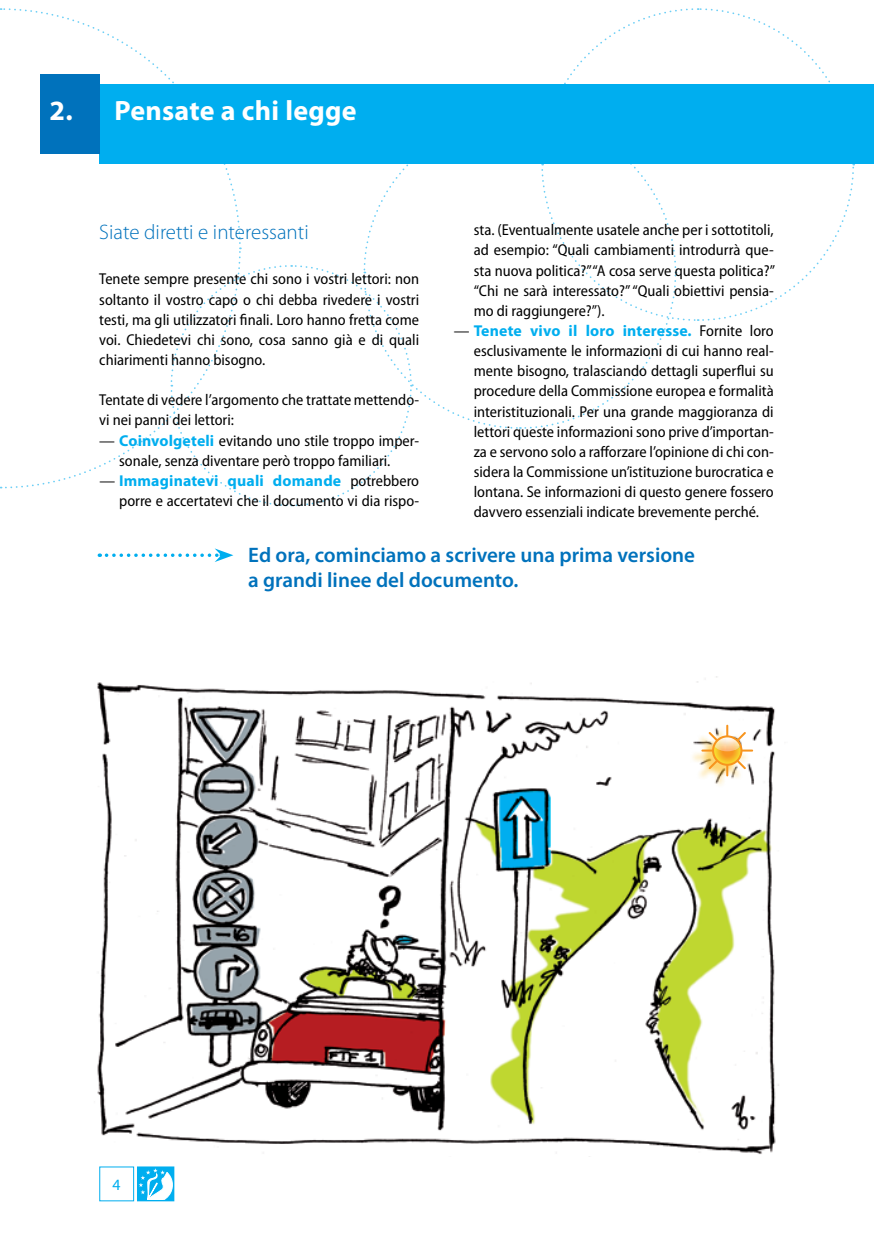
<style>
.page{position:relative;width:874px;height:1241px;background:#fff}
.page>*{position:absolute;margin:0;border:0;box-sizing:border-box;transform-origin:0 0}
.t1{font:700 28px "Myriad Pro";letter-spacing:.01em;color:#fff}
.t2{font:600 21px/25.2px "Myriad Pro";color:#0072bc}
.t3{font:300 21px "Myriad Pro";color:#0072bc}
.t4{font:semi-condensed 15.75px/20.1px "Myriad Pro";color:#000;text-align:justify}
.t5{font:15.75px "Myriad Pro";color:#00aeef}
.s1{font-weight:700;font-stretch:normal;color:#00aeef}
</style>
<div class="page">
<svg style="left:169px;top:8px;width:685px;height:499px"></svg>
<svg style="left:139px;top:1168px;width:33px;height:30px"></svg>
<div style="left:137px;top:1166px;width:37px;height:34px;border:1px solid #00aeef"></div>
<div style="left:99px;top:84px;width:774px;height:80px;background:#00aeef"></div>
<div style="left:40px;top:74px;width:59px;height:80px;background:#0072bc"></div>
<svg style="left:106px;top:548px;width:127px;height:14px"></svg>
<img style="left:97px;top:676px;width:682px;height:478px">
<div style="left:688px;top:726px;width:61px;height:61px;background:#fdb913;opacity:.6"></div>
<hr style="left:725px;top:724px;width:3px;height:52px;background:#f7941e">
<hr style="left:701px;top:749px;width:51px;height:2px;background:#f7941e">
<svg style="left:708px;top:731px;width:37px;height:38px"></svg>
<img style="left:713px;top:736px;width:27px;height:15px">
<div style="left:711px;top:735px;width:31px;height:30px;border:2px solid #f7941e;border-radius:50%"></div>
<h1 class="t1" style="left:50px;top:93px;width:308px">2. Pensate a chi legge</h1>
<h2 class="t3" style="left:99px;top:219px;width:211px">Siate diretti e interessanti</h2>
<p class="t4" style="left:99px;top:269px;width:321px">Tenete sempre presente chi sono i vostri lettori: non soltanto il vostro capo o chi debba rivedere i vostri testi, ma gli utilizzatori finali. Loro hanno fretta come voi. Chiedetevi chi sono, cosa sanno già e di quali chiarimenti hanno bisogno.</p>
<p class="t4" style="left:99px;top:390px;width:321px">Tentate di vedere l’argomento che trattate mettendo&shy;vi nei panni dei lettori:</p>
<p class="t4" style="left:99px;top:430px;width:321px;text-align:center">— <span class="s1">Coinvolgeteli</span> evitando uno stile troppo imper&shy;sonale, senza diventare però troppo familiari.</p>
<p class="t4" style="left:99px;top:470px;width:321px;text-align:right">— <span class="s1">Immaginatevi quali domande</span> potrebbero porre e accertatevi che il documento vi dia rispo-</p>
<p class="t4" style="left:473px;top:220px;width:302px">sta. (Eventualmente usatele anche per i sottotitoli, ad esempio: “Quali cambiamenti introdurrà que&shy;sta nuova politica?” “A cosa serve questa politica?” “Chi ne sarà interessato?” “Quali obiettivi pensia&shy;mo di raggiungere?”).</p>
<p class="t4" style="left:473px;top:320px;width:301px;text-indent:-20px">— <span class="s1">Tenete vivo il loro interesse.</span> Fornite loro esclusivamente le informazioni di cui hanno real&shy;mente bisogno, tralasciando dettagli superflui su procedure della Commissione europea e formalità interistituzionali. Per una grande maggioranza di lettori queste informazioni sono prive d’importan&shy;za e servono solo a rafforzare l’opinione di chi con&shy;sidera la Commissione un’istituzione burocratica e lontana. Se informazioni di questo genere fossero davvero essenziali indicate brevemente perché.</p>
<h2 class="t2" style="left:248px;top:541px;width:448px">Ed ora, cominciamo a scrivere una prima versione a grandi linee del documento.</h2>
<p class="t5" style="left:113px;top:1174px;width:10px">4</p>
</div>
